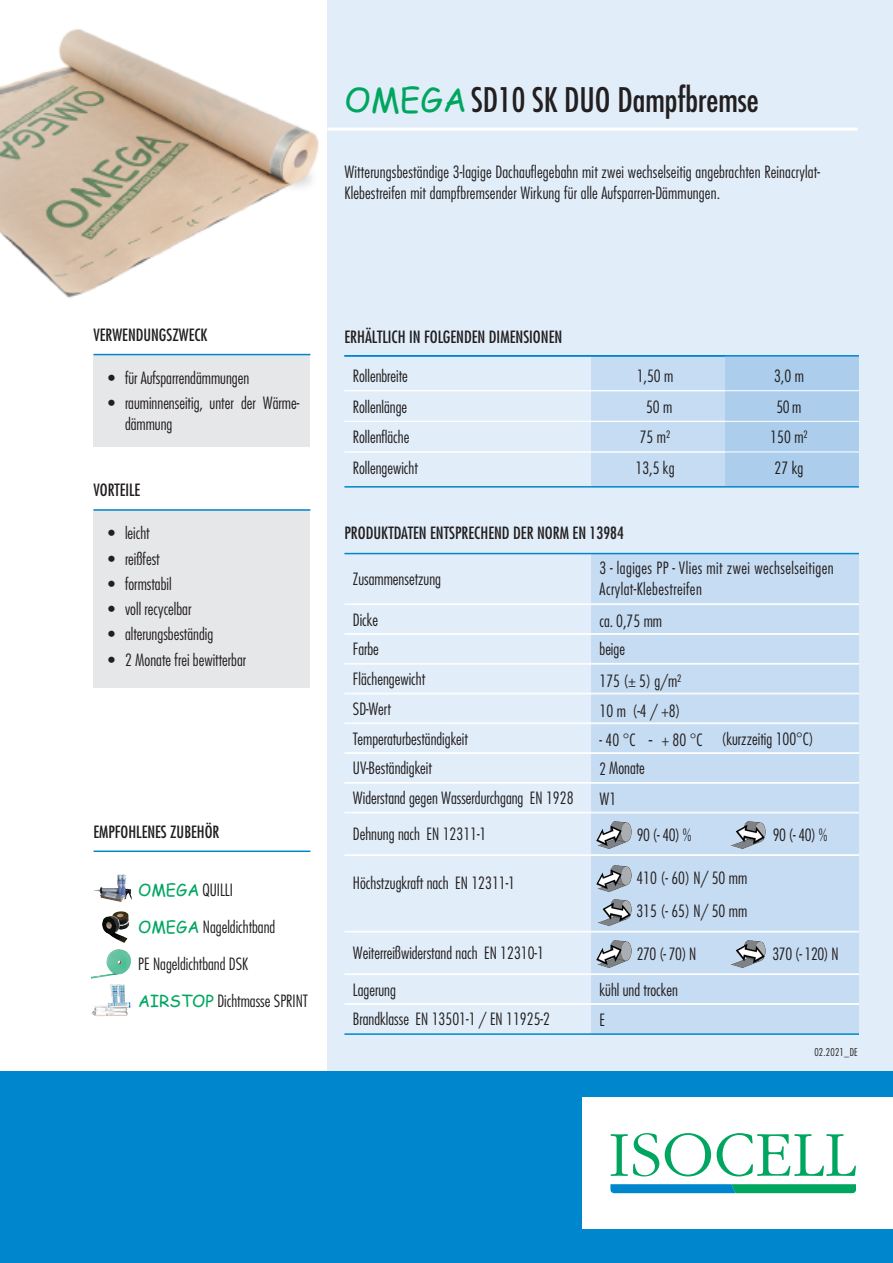
<style>
.page{position:relative;width:893px;height:1263px;background:#fff}
.page>*{position:absolute;margin:0;border:0;box-sizing:border-box;transform-origin:0 0}
.t1{font:500 condensed 33px "Futura LT Pro";color:#231f20}
.t2{font:300 condensed 16.5px/29.7px "Futura LT Pro";color:#231f20}
.t3{font:500 condensed 16.5px "Futura LT Pro";color:#231f20}
.t4{font:300 condensed 16.5px/21px "Futura LT Pro";letter-spacing:.025em;color:#231f20}
.t5{font:300 condensed 10.5px "Futura LT Pro";letter-spacing:.02em;color:#231f20}
.s1{font-family:"Comic Sans MS";font-weight:400;font-stretch:normal;color:#00a660}
</style>
<div class="page">
<div style="left:327px;top:0;width:566px;height:1071px;background:#e1edf8"></div>
<div style="left:0;top:1071px;width:893px;height:192px;background:#0086cc"></div>
<div style="left:583px;top:1097px;width:310px;height:132px;background:#fff"></div>
<svg style="left:611px;top:1133px;width:48px;height:43px"></svg>
<svg style="left:665px;top:1133px;width:46px;height:43px"></svg>
<svg style="left:717px;top:1133px;width:139px;height:43px"></svg>
<svg style="left:610px;top:1184px;width:246px;height:9px;background:#079898"></svg>
<hr style="left:327px;top:128px;width:530px;height:3px;background:#fff">
<svg style="left:591px;top:357px;width:268px;height:129px;background:#b9d5ef"></svg>
<hr style="left:725px;top:355px;width:134px;height:2px;background:#0086cc">
<hr style="left:344px;top:486px;width:247px;height:2px;background:#0086cc">
<hr style="left:591px;top:486px;width:134px;height:2px;background:#0086cc">
<hr style="left:725px;top:486px;width:134px;height:2px;background:#0086cc">
<hr style="left:725px;top:390px;width:134px;height:1px;background:#fff">
<hr style="left:725px;top:421px;width:134px;height:1px;background:#fff">
<hr style="left:725px;top:452px;width:134px;height:1px;background:#fff">
<div style="left:591px;top:554px;width:268px;height:479px;background:#c6dcf2"></div>
<hr style="left:344px;top:604px;width:247px;height:1px;background:#fff">
<hr style="left:591px;top:604px;width:268px;height:1px;background:#fff">
<hr style="left:344px;top:634px;width:247px;height:1px;background:#fff">
<hr style="left:591px;top:634px;width:268px;height:1px;background:#fff">
<hr style="left:344px;top:664px;width:247px;height:1px;background:#fff">
<hr style="left:591px;top:664px;width:268px;height:1px;background:#fff">
<hr style="left:344px;top:723px;width:247px;height:1px;background:#fff">
<hr style="left:591px;top:723px;width:268px;height:1px;background:#fff">
<hr style="left:344px;top:753px;width:247px;height:1px;background:#fff">
<hr style="left:591px;top:753px;width:268px;height:1px;background:#fff">
<hr style="left:344px;top:783px;width:247px;height:1px;background:#fff">
<hr style="left:591px;top:783px;width:268px;height:1px;background:#fff">
<hr style="left:344px;top:813px;width:247px;height:1px;background:#fff">
<hr style="left:591px;top:813px;width:268px;height:1px;background:#fff">
<hr style="left:344px;top:855px;width:247px;height:1px;background:#fff">
<hr style="left:591px;top:855px;width:268px;height:1px;background:#fff">
<hr style="left:344px;top:932px;width:247px;height:1px;background:#fff">
<hr style="left:591px;top:932px;width:268px;height:1px;background:#fff">
<hr style="left:344px;top:974px;width:247px;height:1px;background:#fff">
<hr style="left:591px;top:974px;width:268px;height:1px;background:#fff">
<hr style="left:344px;top:1004px;width:247px;height:1px;background:#fff">
<hr style="left:591px;top:1004px;width:268px;height:1px;background:#fff">
<hr style="left:344px;top:553px;width:247px;height:1px;background:#0086cc">
<hr style="left:591px;top:553px;width:268px;height:1px;background:#0086cc">
<hr style="left:344px;top:1033px;width:247px;height:2px;background:#0086cc">
<hr style="left:591px;top:1033px;width:268px;height:2px;background:#0086cc">
<img style="left:593px;top:821px;width:40px;height:30px">
<img style="left:593px;top:940px;width:40px;height:30px">
<img style="left:593px;top:864px;width:40px;height:31px">
<img style="left:593px;top:898px;width:40px;height:30px">
<img style="left:726px;top:821px;width:40px;height:30px">
<img style="left:726px;top:940px;width:40px;height:30px">
<img style="left:102px;top:911px;width:28px;height:31px">
<img style="left:94px;top:874px;width:38px;height:28px">
<img style="left:92px;top:949px;width:39px;height:30px">
<img style="left:91px;top:985px;width:40px;height:32px">
<hr style="left:344px;top:390px;width:247px;height:1px;background:#fff">
<hr style="left:591px;top:390px;width:134px;height:1px;background:#fff">
<hr style="left:344px;top:421px;width:247px;height:1px;background:#fff">
<hr style="left:591px;top:421px;width:134px;height:1px;background:#fff">
<hr style="left:344px;top:452px;width:247px;height:1px;background:#fff">
<hr style="left:591px;top:452px;width:134px;height:1px;background:#fff">
<hr style="left:344px;top:355px;width:247px;height:2px;background:#0086cc">
<hr style="left:591px;top:355px;width:134px;height:2px;background:#0086cc">
<hr style="left:344px;top:603px;width:247px;height:1px;background:#fff">
<hr style="left:591px;top:603px;width:268px;height:1px;background:#fff">
<hr style="left:344px;top:633px;width:247px;height:1px;background:#fff">
<hr style="left:591px;top:633px;width:268px;height:1px;background:#fff">
<hr style="left:344px;top:663px;width:247px;height:1px;background:#fff">
<hr style="left:591px;top:663px;width:268px;height:1px;background:#fff">
<hr style="left:344px;top:693px;width:247px;height:1px;background:#fff">
<hr style="left:591px;top:693px;width:268px;height:1px;background:#fff">
<hr style="left:344px;top:722px;width:247px;height:1px;background:#fff">
<hr style="left:591px;top:722px;width:268px;height:1px;background:#fff">
<hr style="left:344px;top:752px;width:247px;height:1px;background:#fff">
<hr style="left:591px;top:752px;width:268px;height:1px;background:#fff">
<hr style="left:344px;top:782px;width:247px;height:1px;background:#fff">
<hr style="left:591px;top:782px;width:268px;height:1px;background:#fff">
<hr style="left:344px;top:812px;width:247px;height:1px;background:#fff">
<hr style="left:591px;top:812px;width:268px;height:1px;background:#fff">
<hr style="left:344px;top:854px;width:247px;height:1px;background:#fff">
<hr style="left:591px;top:854px;width:268px;height:1px;background:#fff">
<hr style="left:344px;top:931px;width:247px;height:1px;background:#fff">
<hr style="left:591px;top:931px;width:268px;height:1px;background:#fff">
<hr style="left:344px;top:973px;width:247px;height:1px;background:#fff">
<hr style="left:591px;top:973px;width:268px;height:1px;background:#fff">
<hr style="left:344px;top:1003px;width:247px;height:1px;background:#fff">
<hr style="left:591px;top:1003px;width:268px;height:1px;background:#fff">
<div style="left:94px;top:509px;width:216px;height:178px;background:#e6e7e9"></div>
<hr style="left:94px;top:509px;width:216px;height:2px;background:#0086cc">
<hr style="left:94px;top:850px;width:216px;height:2px;background:#0086cc">
<div style="left:94px;top:354px;width:216px;height:93px;background:#e6e7e9"></div>
<hr style="left:94px;top:354px;width:216px;height:1px;background:#0086cc">
<img style="left:0;top:29px;width:319px;height:269px">
<h1 class="t1" style="left:344px;top:77px;width:416px"><span class="s1">OMEGA</span>SD10 SK DUO Dampfbremse</h1>
<p class="t2" style="left:344px;top:162px;width:477px;line-height:21px">Witterungsbeständige 3-lagige Dachauflegebahn mit zwei wechselseitig angebrachten Reinacrylat-<br>Klebestreifen mit dampfbremsender Wirkung für alle Aufsparren-Dämmungen.</p>
<p class="t3" style="left:94px;top:324px;width:115px">VERWENDUNGSZWECK</p>
<p class="t2" style="left:108px;top:363px;width:143px">• für Aufsparrendämmungen</p>
<p class="t2" style="left:125px;top:393px;width:176px;line-height:21px;text-indent:-17px">• rauminnenseitig, unter der Wärme&shy;dämmung</p>
<p class="t3" style="left:94px;top:479px;width:48px">VORTEILE</p>
<p class="t2" style="left:108px;top:518px;width:43px">• leicht</p>
<p class="t2" style="left:108px;top:544px;width:53px">• reißfest</p>
<p class="t2" style="left:108px;top:569px;width:65px">• formstabil</p>
<p class="t2" style="left:108px;top:594px;width:85px">• voll recycelbar</p>
<p class="t2" style="left:108px;top:619px;width:107px">• alterungsbeständig</p>
<p class="t2" style="left:108px;top:645px;width:140px">• 2 Monate frei bewitterbar</p>
<p class="t3" style="left:94px;top:820px;width:127px">EMPFOHLENES ZUBEHÖR</p>
<p class="t2" style="left:138px;top:875px;width:96px"><span class="s1">OMEGA</span> QUILLI</p>
<p class="t2" style="left:138px;top:912px;width:139px"><span class="s1">OMEGA</span> Nageldichtband</p>
<p class="t2" style="left:138px;top:949px;width:112px">PE Nageldichtband DSK</p>
<p class="t2" style="left:138px;top:985px;width:171px"><span class="s1">AIRSTOP</span> Dichtmasse SPRINT</p>
<p class="t3" style="left:344px;top:325px;width:219px">ERHÄLTLICH IN FOLGENDEN DIMENSIONEN</p>
<p class="t2" style="left:353px;top:361px;width:56px;line-height:30.6px">Rollenbreite<br>Rollenlänge</p>
<p class="t2" style="left:353px;top:422px;width:66px;line-height:30.6px">Rollenfläche<br>Rollengewicht</p>
<p class="t2" style="left:637px;top:361px;width:38px">1,50 m</p>
<p class="t2" style="left:774px;top:361px;width:31px;line-height:30.6px">3,0 m<br>50 m</p>
<p class="t2" style="left:640px;top:422px;width:32px">75 m²</p>
<p class="t2" style="left:770px;top:422px;width:39px">150 m²</p>
<p class="t2" style="left:635px;top:453px;width:41px">13,5 kg</p>
<p class="t2" style="left:775px;top:453px;width:30px">27 kg</p>
<p class="t2" style="left:646px;top:392px;width:28px">50 m</p>
<p class="t3" style="left:344px;top:521px;width:281px">PRODUKTDATEN ENTSPRECHEND DER NORM EN 13984</p>
<p class="t2" style="left:353px;top:564px;width:90px">Zusammensetzung</p>
<p class="t4" style="left:600px;top:558px;width:236px">3 - lagiges PP - Vlies mit zwei wechselseitigen<br>Acrylat-Klebestreifen</p>
<p class="t2" style="left:353px;top:604px;width:28px">Dicke<br>Farbe</p>
<p class="t2" style="left:600px;top:606px;width:64px">ca. 0,75 mm</p>
<p class="t2" style="left:600px;top:634px;width:27px">beige</p>
<p class="t2" style="left:353px;top:664px;width:117px">Flächengewicht<br>SD-Wert<br>Temperaturbeständigkeit</p>
<p class="t2" style="left:353px;top:753px;width:222px">UV-Beständigkeit<br>Widerstand gegen Wasserdurchgang EN 1928</p>
<p class="t2" style="left:353px;top:819px;width:135px">Dehnung nach EN 12311-1</p>
<p class="t2" style="left:353px;top:868px;width:164px">Höchstzugkraft nach EN 12311-1</p>
<p class="t2" style="left:353px;top:935px;width:193px;line-height:36.2px">Weiterreißwiderstand nach EN 12310-1<br>Lagerung</p>
<p class="t2" style="left:353px;top:1004px;width:199px">Brandklasse EN 13501-1 / EN 11925-2</p>
<p class="t2" style="left:600px;top:666px;width:83px">175 (± 5) g/m²<br>10 m (-4 / +8)</p>
<p class="t2" style="left:600px;top:726px;width:104px;line-height:27.9px">- 40 °C - + 80 °C<br>2 Monate</p>
<p class="t2" style="left:600px;top:784px;width:18px">W1</p>
<p class="t2" style="left:637px;top:820px;width:56px">90 (- 40) %</p>
<p class="t2" style="left:773px;top:820px;width:56px">90 (- 40) %</p>
<p class="t2" style="left:636px;top:861px;width:112px;line-height:33.8px">410 (- 60) N/ 50 mm<br>315 (- 65) N/ 50 mm</p>
<p class="t2" style="left:637px;top:939px;width:61px">270 (- 70) N</p>
<p class="t2" style="left:772px;top:939px;width:68px">370 (- 120) N</p>
<p class="t2" style="left:721px;top:724px;width:94px">(kurzzeitig 100°C)</p>
<p class="t2" style="left:600px;top:974px;width:80px">kühl und trocken</p>
<p class="t2" style="left:600px;top:1005px;width:7px">E</p>
<p class="t5" style="left:814px;top:1045px;width:45px">02.2021_DE</p>
</div>
